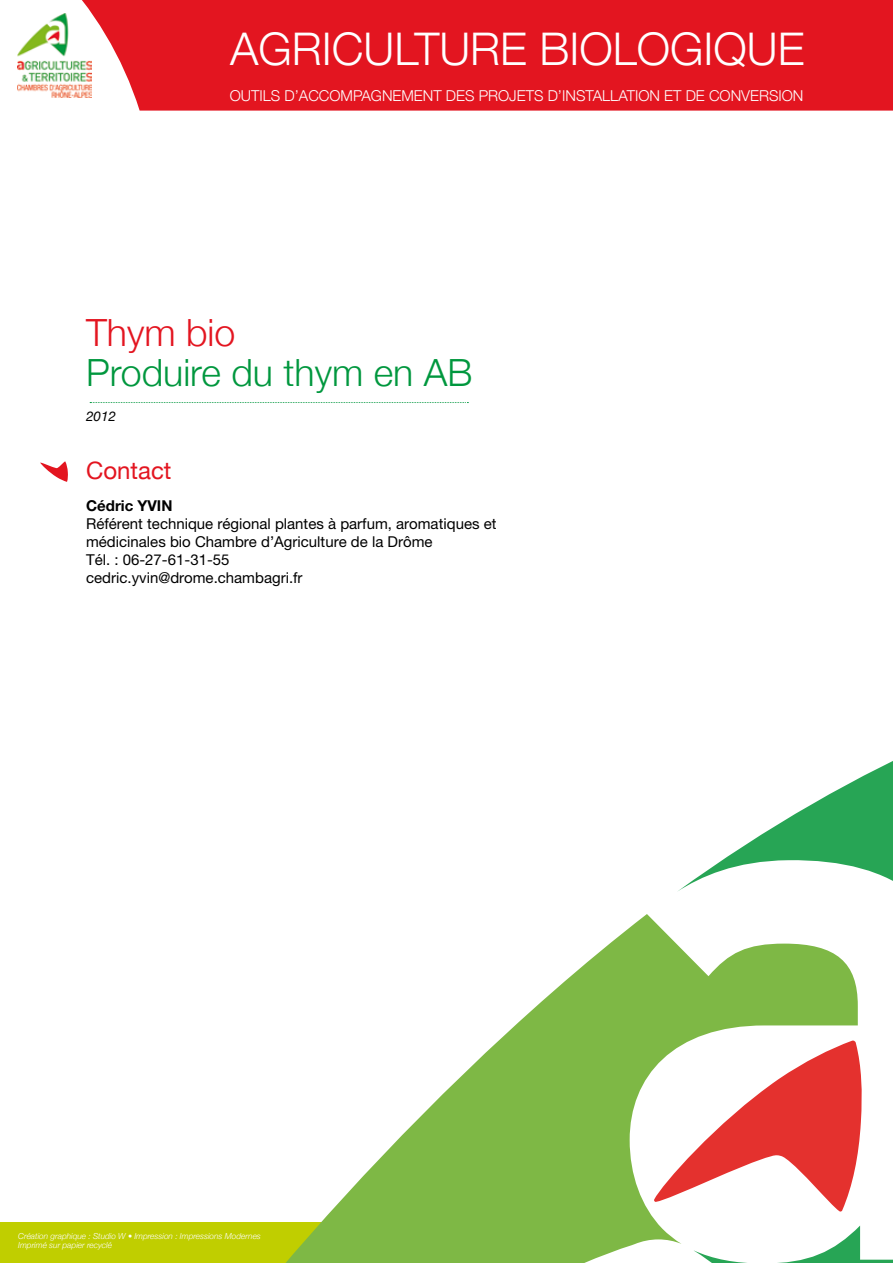
<style>
.page{position:relative;width:893px;height:1263px;background:#fff}
.page>*{position:absolute;margin:0;border:0;box-sizing:border-box;transform-origin:0 0}
.t1{font:300 45px "Helvetica Neue";color:#fff}
.t2{font:300 37.5px "Helvetica Neue";color:#00973e}
.t3{font:300 37.5px "Helvetica Neue";color:#e31520}
.t4{font:24px "Helvetica Neue";color:#e31520}
.t5{font:15px/18px "Helvetica Neue LT Std";color:#000}
.t6{font:300 15px "Helvetica Neue";color:#fff}
.t7{font:700 15px "Helvetica Neue LT Std";color:#000}
.t8{font:italic 13.5px "Helvetica Neue";color:#000}
.t9{font:italic 300 8.25px/9px "Helvetica Neue";color:#fff}
</style>
<div class="page">
<img style="left:18px;top:18px;width:36px;height:79px">
<div style="left:0;top:1222px;width:446px;height:41px;background:#c0ce00"></div>
<svg style="left:54px;top:0;width:839px;height:111px;fill:#e31520"></svg>
<svg style="left:677px;top:761px;width:216px;height:502px"></svg>
<svg style="left:858px;top:1040px;width:5px;height:171px"></svg>
<svg style="left:286px;top:914px;width:572px;height:349px"></svg>
<svg style="left:40px;top:461px;width:28px;height:21px"></svg>
<svg style="left:90px;top:402px;width:378px;height:1px"></svg>
<h1 class="t1" style="left:230px;top:13px;width:576px">AGRICULTURE BIOLOGIQUE</h1>
<p class="t6" style="left:230px;top:84px;width:575px">OUTILS D’ACCOMPAGNEMENT DES PROJETS D’INSTALLATION ET DE CONVERSION</p>
<h2 class="t3" style="left:86px;top:302px;width:151px">THYM BIO</h2>
<h2 class="t2" style="left:86px;top:342px;width:388px">PRODUIRE DU THYM EN AB</h2>
<p class="t8" style="left:86px;top:405px;width:32px">2012</p>
<h3 class="t4" style="left:86px;top:450px;width:87px">Contact</h3>
<p class="t7" style="left:86px;top:496px;width:88px">Cédric YVIN</p>
<p class="t5" style="left:86px;top:514px;width:412px">Référent technique régional plantes à parfum, aromatiques et médicinales bio Chambre d’Agriculture de la Drôme<br>Tél. : 06-27-61-31-55<br>cedric.yvin@drome.chambagri.fr</p>
<p class="t9" style="left:18px;top:1231px;width:244px">Création graphique : Studio W • Impression : Impressions Modernes<br>Imprimé sur papier recyclé</p>
</div>
